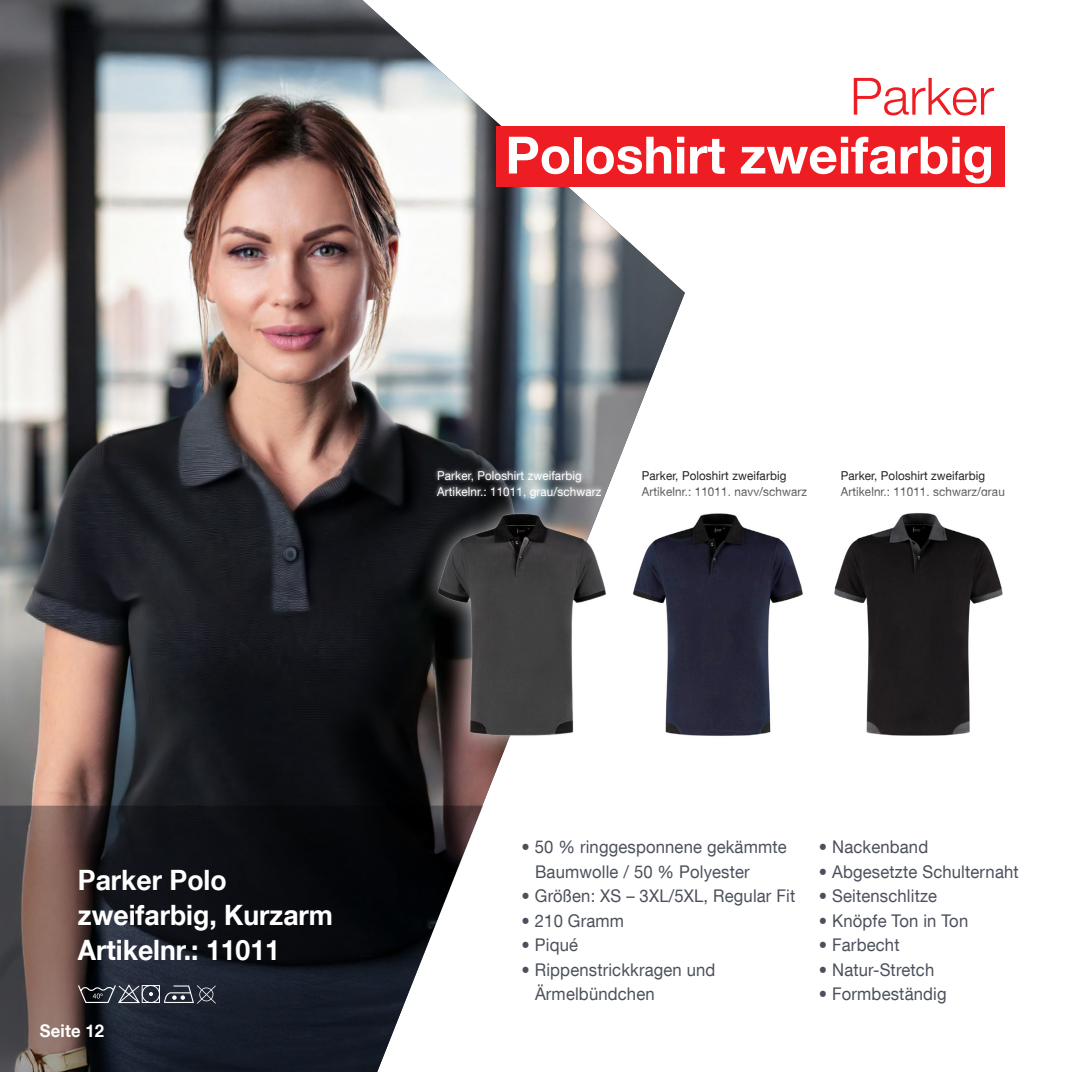
<style>
.page{position:relative;width:1072px;height:1072px;background:#fff}
.page>*{position:absolute;margin:0;border:0;box-sizing:border-box;transform-origin:0 0}
.t1{font:700 51.45px "Helvetica Neue LT Com";color:#fff}
.t2{font:300 51.45px "Helvetica Neue LT Com";color:#ee1d23}
.t3{font:700 28px/35px "Helvetica Neue LT Com";color:#fff;scale:.95 1}
.t4{font:17.5px/24.5px "Helvetica Neue LT Com";letter-spacing:.01em;color:#4b505b;scale:.95 1}
.t5{font:700 17.5px "Helvetica Neue LT Com";letter-spacing:.01em;color:#fff;scale:.95 1}
.t6{font:12.25px/15.8px "Helvetica Neue LT Com";letter-spacing:.01em;color:#231f20;scale:.95 1}
.t7{font:12.25px/15.8px "Helvetica Neue LT Com";letter-spacing:.01em;color:#fff;scale:.95 1}
</style>
<div class="page">
<img style="left:0;top:0;width:685px;height:805px">
<svg style="left:0;top:805px;width:483px;height:266px;background:#3b3a3e"></svg>
<div style="left:496px;top:126px;width:508px;height:60px;background:#ee1d23"></div>
<svg style="left:78px;top:983px;width:138px;height:20px;background:#4a4e57"></svg>
<div style="left:433px;top:467px;width:172px;height:35px;background:#fff;opacity:.75"></div>
<div style="left:596px;top:473px;width:244px;height:303px;background:#fff"></div>
<img style="left:633px;top:513px;width:163px;height:223px">
<img style="left:834px;top:513px;width:169px;height:223px">
<div style="left:416px;top:491px;width:211px;height:267px;background:#fff;opacity:.75"></div>
<img style="left:422px;top:496px;width:199px;height:256px">
<h1 class="t2" style="left:850px;top:65px;width:145px">Parker</h1>
<h1 class="t1" style="left:505px;top:123px;width:490px">Poloshirt zweifarbig</h1>
<p class="t7" style="left:437px;top:467px;width:174px">Parker, Poloshirt zweifarbig<br>Artikelnr.: 11011, grau/schwarz</p>
<p class="t6" style="left:642px;top:467px;width:175px">Parker, Poloshirt zweifarbig<br>Artikelnr.: 11011, navy/schwarz</p>
<p class="t6" style="left:840px;top:467px;width:174px">Parker, Poloshirt zweifarbig<br>Artikelnr.: 11011, schwarz/grau</p>
<h2 class="t3" style="left:78px;top:861px;width:270px">Parker Polo zweifarbig, Kurzarm<br>Artikelnr.: 11011</h2>
<p class="t5" style="left:40px;top:1019px;width:69px">Seite 12</p>
<p class="t4" style="left:535px;top:834px;width:266px;text-indent:-13px">• 50 % ringgesponnene gekämmte<br>Baumwolle / 50 % Polyester</p>
<p class="t4" style="left:521px;top:883px;width:289px">• Größen: XS – 3XL/5XL, Regular Fit</p>
<p class="t4" style="left:521px;top:908px;width:109px">• 210 Gramm</p>
<p class="t4" style="left:521px;top:932px;width:61px">• Piqué</p>
<p class="t4" style="left:535px;top:957px;width:191px;text-indent:-13px">• Rippenstrickkragen und<br>Ärmelbündchen</p>
<p class="t4" style="left:818px;top:834px;width:117px">• Nackenband</p>
<p class="t4" style="left:818px;top:859px;width:212px">• Abgesetzte Schulternaht</p>
<p class="t4" style="left:818px;top:883px;width:126px">• Seitenschlitze</p>
<p class="t4" style="left:818px;top:908px;width:159px">• Knöpfe Ton in Ton</p>
<p class="t4" style="left:818px;top:932px;width:87px">• Farbecht</p>
<p class="t4" style="left:818px;top:957px;width:123px">• Natur-Stretch</p>
<p class="t4" style="left:818px;top:981px;width:136px">• Formbeständig</p>
</div>
